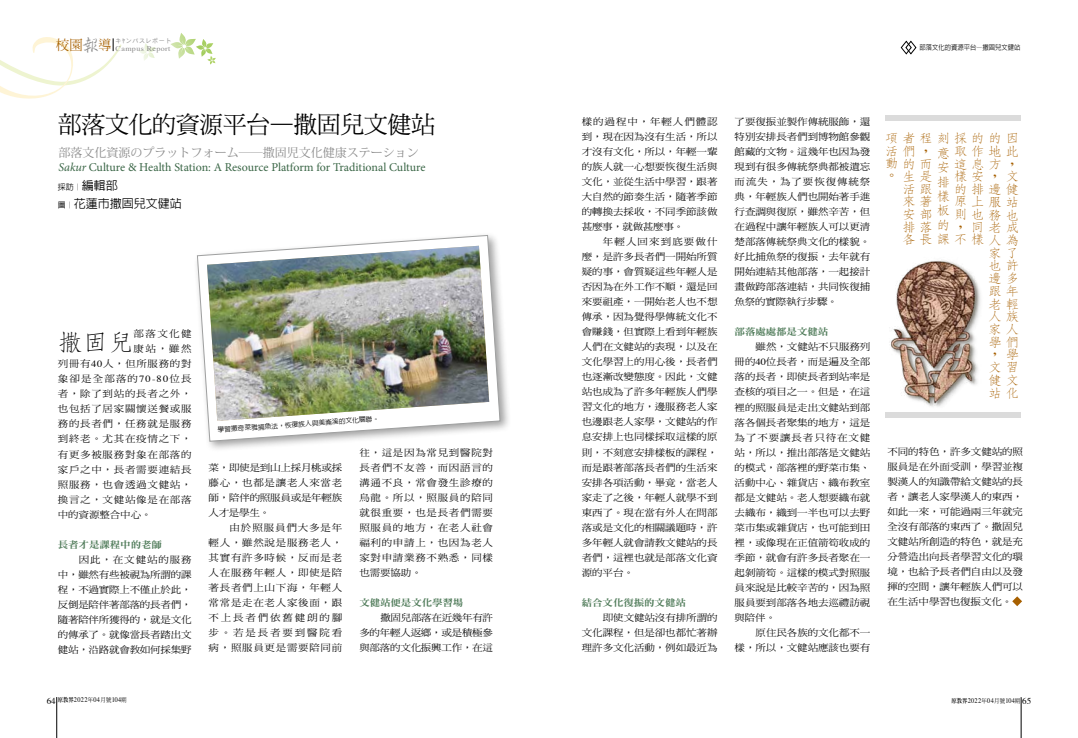
<style>
.page{position:relative;width:1078px;height:738px;background:#fff}
.page>*{position:absolute;margin:0;border:0;box-sizing:border-box;transform-origin:0 0}
.t1{font:24px "DF Ming Std W5";letter-spacing:-.02em;color:#000}
.t2{font:300 22.9px "AR Fang Song B5 HK";color:#000;scale:1.11 1}
.t3{font:300 12.6px/12.6px "AR Fang Song B5 HK";color:#a76000;scale:1.11 1}
.t4{font:12px "Minion Pro";letter-spacing:-.005em;color:#396545}
.t5{font:12px "Koz Min Pro";color:#898989}
.t6{font:500 12px "AR Hei B5";color:#000}
.t7{font:9.4px/15px "DF Ming Std W5";letter-spacing:-.005em;color:#000;text-align:justify;scale:1.11 1}
.t8{font:9.4px "DF Ming Std W5";letter-spacing:.065em;color:#000;scale:1.11 1}
.t9{font:9.4px "DF Ming Std W9";letter-spacing:-.01em;color:#4e7a58;scale:1.11 1}
.t10{font:9.4px "DF Ming Std W5";letter-spacing:.105em;color:#000;scale:1.11 1}
.t11{font:9.4px "DF Ming Std W5";letter-spacing:.06em;color:#000;scale:1.11 1}
.t12{font:500 8px "AR Hei B5";color:#000}
.t13{font:7.2px "Times";letter-spacing:.05em;color:#898989;scale:1.11 1}
.t14{font:7px "Times";letter-spacing:.05em;color:#000;scale:.9 1}
.t15{font:500 7px "AR Hei B5";color:#000;scale:.9 1}
.t16{font:500 6.7px "AR Hei B5";color:#000}
.t17{font:6px "Heisei Kaku Go Std W3";letter-spacing:.1em;color:#898989}
.s1{font-family:"AR Xing Shu B5";font-weight:500;font-size:18.5px}
.s2{font-style:italic}
.s3{font-size:12px}
.s4{font-size:8px}
.s5{font-family:"Times"}
.s6{font-size:9px}
.s7{font-family:"AR Ming B5";font-weight:800;font-size:6px}
.s8{font-family:"DF Ming Std W5";font-size:6px}
</style>
<div class="page">
<svg style="left:170px;top:33px;width:46px;height:32px"></svg>
<svg style="left:139px;top:43px;width:16px;height:18px"></svg>
<hr style="left:57px;top:696px;width:1px;height:41px;background:#000">
<hr style="left:1020px;top:696px;width:1px;height:41px;background:#000">
<svg style="left:0;top:37px;width:122px;height:62px"></svg>
<svg style="left:900px;top:40px;width:16px;height:15px"></svg>
<svg style="left:1012px;top:596px;width:9px;height:9px"></svg>
<div style="left:885px;top:411px;width:135px;height:6px;background:#dbdbdb"></div>
<div style="left:885px;top:114px;width:135px;height:6px;background:#dbdbdb"></div>
<img style="left:890px;top:260px;width:91px;height:147px">
<div style="left:194px;top:231px;width:317px;height:221px;background:#000;opacity:.38"></div>
<svg style="left:197px;top:235px;width:303px;height:206px"></svg>
<img style="left:207px;top:245px;width:282px;height:175px">
<p class="t13" style="left:56px;top:42px;width:105px"><sup>校園</sup><span class="s1">報</span><sup>導</sup> Campus Report</p>
<p class="t17" style="left:116px;top:37px;width:57px">キﾔンパスレポート</p>
<h1 class="t1" style="left:58px;top:111px;width:378px">部落文化的資源平台—撒固兒文健站</h1>
<p class="t5" style="left:59px;top:144px;width:362px">部落文化資源のプラットフォーム――撒固児文化健康ステーション</p>
<p class="t4" style="left:59px;top:159px;width:368px"><span class="s2">Sakur</span> Culture &amp; Health Station: A Resource Platform for Traditional Culture</p>
<p class="t12" style="left:58px;top:183px;width:61px">採訪︱<span class="s3">編輯部</span></p>
<p class="t6" style="left:58px;top:197px;width:125px"><span class="s4">圖︱</span>花蓮市撒固兒文健站</p>
<h2 class="t2" style="left:58px;top:331px;width:70px">撒固兒</h2>
<p class="t7" style="left:134px;top:326px;width:54px">部落文化健</p>
<p class="t7" style="left:134px;top:341px;width:54px">康站，雖然</p>
<p class="t11" style="left:58px;top:358px;width:122px">列冊有<span class="s5">40</span>人，但所服務的對</p>
<p class="t10" style="left:58px;top:373px;width:122px">象卻是全部落的<span class="s5">70-80</span>位長</p>
<p class="t8" style="left:58px;top:388px;width:122px">者，除了到站的長者之外，</p>
<p class="t8" style="left:58px;top:403px;width:122px">也包括了居家關懷送餐或服</p>
<p class="t8" style="left:58px;top:418px;width:122px">務的長者們，任務就是服務</p>
<p class="t8" style="left:58px;top:433px;width:122px">到終老。尤其在疫情之下，</p>
<p class="t8" style="left:58px;top:448px;width:122px">有更多被服務對象在部落的</p>
<p class="t8" style="left:58px;top:463px;width:122px">家戶之中，長者需要連結長</p>
<p class="t8" style="left:58px;top:478px;width:122px">照服務，也會透過文健站，</p>
<p class="t8" style="left:58px;top:493px;width:122px">換言之，文健站像是在部落</p>
<p class="t7" style="left:58px;top:506px;width:86px">中的資源整合中心。</p>
<p class="t9" style="left:58px;top:538px;width:95px">長者才是課程中的老師</p>
<p class="t7" style="left:58px;top:551px;width:122px;text-indent:21px">因此，在文健站的服務中，雖然有些被視為所謂的課程，不過實際上不僅止於此，反倒是陪伴著部落的長者們，隨著陪伴所獲得的，就是文化的傳承了。就像當長者踏出文健站，沿路就會教如何採集野</p>
<p class="t16" style="left:217px;top:426px;width:164px;rotate:-4deg">學習撒奇萊雅捕魚法，恢復族人與美崙溪的文化關聯。</p>
<p class="t7" style="left:208px;top:459px;width:122px">菜，即使是到山上採月桃或採藤心，也都是讓老人來當老師，陪伴的照服員或是年輕族人才是學生。</p>
<p class="t7" style="left:208px;top:519px;width:122px;text-indent:21px">由於照服員們大多是年輕人，雖然說是服務老人，其實有許多時候，反而是老人在服務年輕人，即使是陪著長者們上山下海，年輕人常常是走在老人家後面，跟不上長者們依舊健朗的腳步。若是長者要到醫院看病，照服員更是需要陪同前</p>
<p class="t7" style="left:359px;top:444px;width:122px">往，這是因為常見到醫院對長者們不友善，而因語言的溝通不良，常會發生診療的烏龍。所以，照服員的陪同就很重要，也是長者們需要照服員的地方，在老人社會福利的申請上，也因為老人家對申請業務不熟悉，同樣也需要協助。</p>
<p class="t9" style="left:359px;top:597px;width:95px">文健站便是文化學習場</p>
<p class="t7" style="left:359px;top:609px;width:122px;text-indent:21px">撒固兒部落在近幾年有許多的年輕人返鄉，或是積極參與部落的文化振興工作，在這</p>
<p class="t15" style="left:919px;top:44px;width:113px">部落文化的資源平台—撒固兒文健站</p>
<p class="t7" style="left:581px;top:114px;width:124px">樣的過程中，年輕人們體認到，現在因為沒有生活，所以才沒有文化，所以，年輕一輩的族人就一心想要恢復生活與文化，並從生活中學習，跟著大自然的節奏生活，隨著季節的轉換去採收，不同季節該做甚麼事，就做甚麼事。</p>
<p class="t7" style="left:581px;top:234px;width:124px;text-indent:21px">年輕人回來到底要做什麼，是許多長者們一開始所質疑的事，會質疑這些年輕人是否因為在外工作不順，還是回來要祖產，一開始老人也不想傳承，因為覺得學傳統文化不會賺錢，但實際上看到年輕族人們在文健站的表現，以及在文化學習上的用心後，長者們也逐漸改變態度。因此，文健站也成為了許多年輕族人們學習文化的地方，邊服務老人家也邊跟老人家學，文健站的作息安排上也同樣採取這樣的原則，不刻意安排樣板的課程，而是跟著部落長者們的生活來安排各項活動，畢竟，當老人家走了之後，年輕人就學不到東西了。現在當有外人在問部落或是文化的相關議題時，許多年輕人就會請教文健站的長者們，這裡也就是部落文化資源的平台。</p>
<p class="t9" style="left:581px;top:597px;width:95px">結合文化復振的文健站</p>
<p class="t7" style="left:581px;top:609px;width:124px;text-indent:21px">即使文健站沒有排所謂的文化課程，但是卻也都忙著辦理許多文化活動，例如最近為</p>
<p class="t7" style="left:734px;top:114px;width:124px">了要復振並製作傳統服飾，還特別安排長者們到博物館參觀館藏的文物。這幾年也因為發現到有很多傳統祭典都被遺忘而流失，為了要恢復傳統祭典，年輕族人們也開始著手進行查調與復原，雖然辛苦，但在過程中讓年輕族人可以更清楚部落傳統祭典文化的樣貌。好比捕魚祭的復振，去年就有開始連結其他部落，一起接計畫做跨部落連結，共同恢復捕魚祭的實際執行步驟。</p>
<p class="t9" style="left:734px;top:327px;width:86px">部落處處都是文健站</p>
<p class="t7" style="left:734px;top:339px;width:124px;text-indent:21px">雖然，文健站不只服務列冊的<span class="s5">40</span>位長者，而是遍及全部落的長者，即使長者到站率是查核的項目之一。但是，在這裡的照服員是走出文健站到部落各個長者聚集的地方，這是為了不要讓長者只待在文健站，所以，推出部落是文健站的模式，部落裡的野菜市集、活動中心、雜貨店、織布教室都是文健站。老人想要織布就去織布，織到一半也可以去野菜市集或雜貨店，也可能到田裡，或像現在正值箭筍收成的季節，就會有許多長者聚在一起剝箭筍。這樣的模式對照服員來說是比較辛苦的，因為照服員要到部落各地去巡禮訪視與陪伴。</p>
<p class="t7" style="left:734px;top:624px;width:124px;text-align:right">原住民各族的文化都不一<br>樣，所以，文健站應該也要有</p>
<h3 class="t3" style="left:884px;top:132px;width:120px;line-height:12.3px">項者程刻採的的因活們，<br>動的而<br>。</h3>
<h3 class="t3" style="left:936px;top:146px;width:13px;line-height:14.4px;text-align:justify">意安排樣板的</h3>
<h3 class="t3" style="left:953px;top:145px;width:60px">取作地此這息方，樣安，<br>的排邊健原上服站則也務也，</h3>
<h3 class="t3" style="left:901px;top:170px;width:106px">生是<br>活跟<br>來著<br>安部<br>排落<br>各長課不樣人為</h3>
<h3 class="t3" style="left:1005px;top:170px;width:13px">文</h3>
<h3 class="t3" style="left:970px;top:220px;width:11px">同</h3>
<h3 class="t3" style="left:987px;top:214px;width:28px;line-height:25.4px">老成家了</h3>
<h3 class="t3" style="left:987px;top:259px;width:29px">也許邊多跟年老輕人族家人學們，<br>文習健文站化</h3>
<h3 class="t3" style="left:1005px;top:348px;width:13px">學</h3>
<p class="t7" style="left:887px;top:443px;width:124px">不同的特色，許多文健站的照服員是在外面受訓，學習並複製漢人的知識帶給文健站的長者，讓老人家學漢人的東西，如此一來，可能過兩三年就完全沒有部落的東西了。撒固兒文健站所創造的特色，就是充分營造出向長者學習文化的環境，也給予長者們自由以及發揮的空間，讓年輕族人們可以在生活中學習也復振文化。</p>
<p class="t14" style="left:47px;top:693px;width:90px"><span class="s6">64</span> <span class="s7">原教界</span>2022<span class="s8">年</span>04<span class="s8">月號</span>104<span class="s8">期</span></p>
<p class="t14" style="left:951px;top:693px;width:90px"><span class="s7">原教界</span>2022<span class="s8">年</span>04<span class="s8">月號</span>104<span class="s8">期</span> <span class="s6">65</span></p>
</div>
